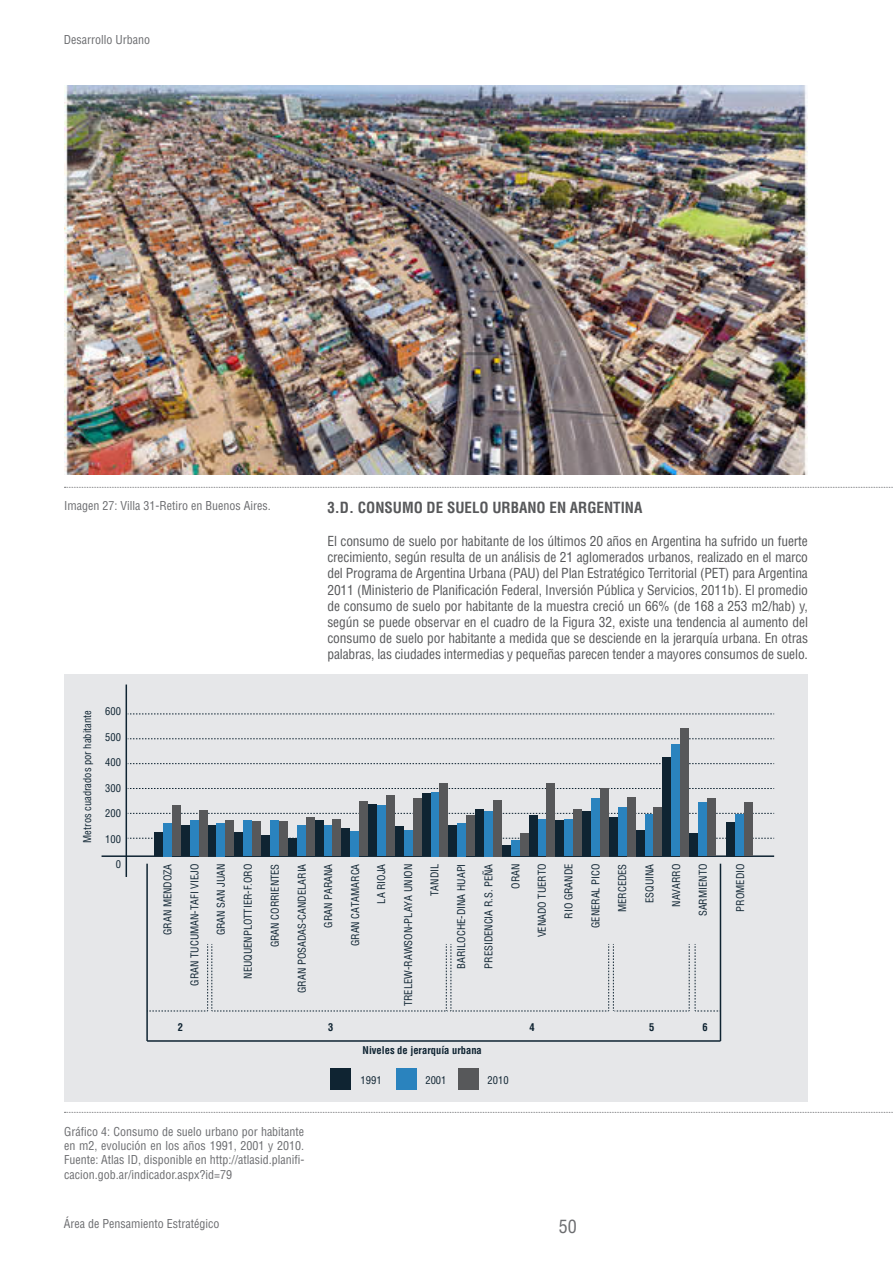
<style>
.page{position:relative;width:893px;height:1263px;background:#fff}
.page>*{position:absolute;margin:0;border:0;box-sizing:border-box;transform-origin:0 0}
.t1{font:condensed 18px "Helvetica";color:#6c6d70}
.t2{font:700 condensed 15px "Helvetica";color:#57585a}
.t3{font:condensed 13.5px/16.2px "Helvetica";letter-spacing:-.01em;color:#57585a;text-align:justify}
.t4{font:condensed 12px/14.4px "Helvetica";color:#6c6d70;text-align:justify}
.t5{font:condensed 10.5px "Helvetica";color:#0f2432}
.t6{font:700 condensed 10.5px "Helvetica";color:#0f2432}
</style>
<div class="page">
<img style="left:64px;top:85px;width:744px;height:389px">
<svg style="left:64px;top:487px;width:829px;height:1px"></svg>
<svg style="left:64px;top:1112px;width:829px;height:1px"></svg>
<div style="left:64px;top:674px;width:744px;height:428px;background:#e6e7e9"></div>
<hr style="left:126px;top:684px;width:1px;height:193px;background:#0f2432">
<hr style="left:720px;top:864px;width:1px;height:177px;background:#0f2432">
<hr style="left:146px;top:864px;width:2px;height:177px;background:#0f2432">
<hr style="left:102px;top:855px;width:672px;height:2px;background:#0f2432">
<hr style="left:147px;top:1040px;width:573px;height:2px;background:#0f2432">
<svg style="left:128px;top:838px;width:646px;height:1px"></svg>
<svg style="left:147px;top:944px;width:573px;height:67px"></svg>
<svg style="left:128px;top:813px;width:646px;height:1px"></svg>
<svg style="left:128px;top:788px;width:646px;height:1px"></svg>
<svg style="left:128px;top:763px;width:646px;height:1px"></svg>
<svg style="left:128px;top:738px;width:646px;height:1px"></svg>
<svg style="left:128px;top:713px;width:646px;height:1px"></svg>
<div style="left:154px;top:833px;width:9px;height:23px;background:#0f2432"></div>
<div style="left:330px;top:1068px;width:20px;height:22px;background:#0f2432"></div>
<div style="left:396px;top:1068px;width:20px;height:22px;background:#2a83be"></div>
<div style="left:163px;top:823px;width:9px;height:33px;background:#2a83be"></div>
<div style="left:172px;top:806px;width:9px;height:50px;background:#57585a"></div>
<div style="left:181px;top:825px;width:9px;height:31px;background:#0f2432"></div>
<div style="left:190px;top:821px;width:9px;height:35px;background:#2a83be"></div>
<div style="left:199px;top:810px;width:9px;height:46px;background:#57585a"></div>
<div style="left:208px;top:825px;width:9px;height:31px;background:#0f2432"></div>
<div style="left:217px;top:823px;width:8px;height:33px;background:#2a83be"></div>
<div style="left:225px;top:821px;width:9px;height:35px;background:#57585a"></div>
<div style="left:234px;top:833px;width:9px;height:23px;background:#0f2432"></div>
<div style="left:243px;top:821px;width:9px;height:35px;background:#2a83be"></div>
<div style="left:252px;top:822px;width:9px;height:34px;background:#57585a"></div>
<div style="left:261px;top:835px;width:9px;height:21px;background:#0f2432"></div>
<div style="left:270px;top:821px;width:9px;height:35px;background:#2a83be"></div>
<div style="left:279px;top:822px;width:9px;height:34px;background:#57585a"></div>
<div style="left:288px;top:838px;width:9px;height:18px;background:#0f2432"></div>
<div style="left:297px;top:825px;width:9px;height:31px;background:#2a83be"></div>
<div style="left:306px;top:817px;width:9px;height:39px;background:#57585a"></div>
<div style="left:315px;top:821px;width:9px;height:35px;background:#0f2432"></div>
<div style="left:324px;top:825px;width:8px;height:31px;background:#2a83be"></div>
<div style="left:332px;top:819px;width:9px;height:37px;background:#57585a"></div>
<div style="left:341px;top:828px;width:9px;height:28px;background:#0f2432"></div>
<div style="left:350px;top:831px;width:9px;height:25px;background:#2a83be"></div>
<div style="left:359px;top:801px;width:9px;height:55px;background:#57585a"></div>
<div style="left:368px;top:804px;width:9px;height:52px;background:#0f2432"></div>
<div style="left:377px;top:806px;width:9px;height:50px;background:#2a83be"></div>
<div style="left:386px;top:795px;width:9px;height:61px;background:#57585a"></div>
<div style="left:395px;top:826px;width:9px;height:30px;background:#0f2432"></div>
<div style="left:404px;top:830px;width:9px;height:26px;background:#2a83be"></div>
<div style="left:413px;top:798px;width:9px;height:58px;background:#57585a"></div>
<div style="left:422px;top:793px;width:9px;height:63px;background:#0f2432"></div>
<div style="left:431px;top:792px;width:8px;height:64px;background:#2a83be"></div>
<div style="left:439px;top:783px;width:9px;height:73px;background:#57585a"></div>
<div style="left:448px;top:825px;width:9px;height:31px;background:#0f2432"></div>
<div style="left:457px;top:823px;width:9px;height:33px;background:#2a83be"></div>
<div style="left:466px;top:815px;width:9px;height:41px;background:#57585a"></div>
<div style="left:475px;top:809px;width:9px;height:47px;background:#0f2432"></div>
<div style="left:484px;top:811px;width:9px;height:45px;background:#2a83be"></div>
<div style="left:493px;top:800px;width:9px;height:56px;background:#57585a"></div>
<div style="left:502px;top:845px;width:9px;height:11px;background:#0f2432"></div>
<div style="left:511px;top:841px;width:9px;height:15px;background:#2a83be"></div>
<div style="left:520px;top:833px;width:9px;height:23px;background:#57585a"></div>
<div style="left:529px;top:815px;width:9px;height:41px;background:#0f2432"></div>
<div style="left:538px;top:819px;width:8px;height:37px;background:#2a83be"></div>
<div style="left:546px;top:783px;width:9px;height:73px;background:#57585a"></div>
<div style="left:555px;top:821px;width:9px;height:35px;background:#0f2432"></div>
<div style="left:564px;top:819px;width:9px;height:37px;background:#2a83be"></div>
<div style="left:573px;top:809px;width:9px;height:47px;background:#57585a"></div>
<div style="left:582px;top:811px;width:9px;height:45px;background:#0f2432"></div>
<div style="left:591px;top:798px;width:9px;height:58px;background:#2a83be"></div>
<div style="left:600px;top:788px;width:9px;height:68px;background:#57585a"></div>
<div style="left:609px;top:817px;width:9px;height:39px;background:#0f2432"></div>
<div style="left:618px;top:807px;width:9px;height:49px;background:#2a83be"></div>
<div style="left:627px;top:797px;width:9px;height:59px;background:#57585a"></div>
<div style="left:636px;top:830px;width:9px;height:26px;background:#0f2432"></div>
<div style="left:645px;top:814px;width:8px;height:42px;background:#2a83be"></div>
<div style="left:653px;top:807px;width:9px;height:49px;background:#57585a"></div>
<div style="left:662px;top:757px;width:9px;height:99px;background:#0f2432"></div>
<div style="left:671px;top:744px;width:9px;height:112px;background:#2a83be"></div>
<div style="left:680px;top:728px;width:9px;height:128px;background:#57585a"></div>
<div style="left:689px;top:833px;width:9px;height:23px;background:#0f2432"></div>
<div style="left:698px;top:802px;width:9px;height:54px;background:#2a83be"></div>
<div style="left:707px;top:798px;width:9px;height:58px;background:#57585a"></div>
<div style="left:726px;top:822px;width:9px;height:34px;background:#0f2432"></div>
<div style="left:735px;top:815px;width:9px;height:41px;background:#2a83be"></div>
<div style="left:744px;top:802px;width:9px;height:54px;background:#57585a"></div>
<div style="left:458px;top:1068px;width:20px;height:22px;background:#57585a"></div>
<p class="t4" style="left:64px;top:32px;width:88px">Desarrollo Urbano</p>
<p class="t4" style="left:64px;top:499px;width:208px">Imagen 27: Villa 31-Retiro en Buenos Aires.</p>
<p class="t2" style="left:327px;top:498px;width:317px">3.D. CONSUMO DE SUELO URBANO EN ARGENTINA</p>
<p class="t3" style="left:327px;top:533px;width:482px">El consumo de suelo por habitante de los últimos 20 años en Argentina ha sufrido un fuerte crecimiento, según resulta de un análisis de 21 aglomerados urbanos, realizado en el marco del Programa de Argentina Urbana (PAU) del Plan Estratégico Territorial (PET) para Argentina 2011 (Ministerio de Planificación Federal, Inversión Pública y Servicios, 2011b). El promedio de consumo de suelo por habitante de la muestra creció un 66% (de 168 a 253 m2/hab) y, según se puede observar en el cuadro de la Figura 32, existe una tendencia al aumento del consumo de suelo por habitante a medida que se desciende en la jerarquía urbana. En otras palabras, las ciudades intermedias y pequeñas parecen tender a mayores consumos de suelo.</p>
<p class="t5" style="left:81px;top:843px;width:134px;rotate:-90deg">Metros cuadrados por habitante</p>
<p class="t5" style="left:105px;top:705px;width:17px">600</p>
<p class="t5" style="left:105px;top:730px;width:17px">500</p>
<p class="t5" style="left:105px;top:756px;width:17px">400</p>
<p class="t5" style="left:105px;top:781px;width:17px">300</p>
<p class="t5" style="left:105px;top:807px;width:17px">200</p>
<p class="t5" style="left:105px;top:832px;width:17px">100</p>
<p class="t5" style="left:116px;top:858px;width:7px">0</p>
<p class="t5" style="left:161px;top:935px;width:73px;rotate:-90deg">GRAN MENDOZA</p>
<p class="t5" style="left:188px;top:985px;width:123px;rotate:-90deg">GRAN TUCUMAN-TAFI VIEJO</p>
<p class="t5" style="left:214px;top:935px;width:73px;rotate:-90deg">GRAN SAN JUAN</p>
<p class="t5" style="left:241px;top:979px;width:117px;rotate:-90deg">NEUQUENPLOTTIER-F.ORO</p>
<p class="t5" style="left:269px;top:947px;width:85px;rotate:-90deg">GRAN CORRIENTES</p>
<p class="t5" style="left:295px;top:993px;width:131px;rotate:-90deg">GRAN POSADAS-CANDELARIA</p>
<p class="t5" style="left:322px;top:927px;width:65px;rotate:-90deg">GRAN PARANA</p>
<p class="t5" style="left:349px;top:946px;width:84px;rotate:-90deg">GRAN CATAMARCA</p>
<p class="t5" style="left:375px;top:904px;width:41px;rotate:-90deg">LA RIOJA</p>
<p class="t5" style="left:402px;top:1006px;width:144px;rotate:-90deg">TRELEW-RAWSON-PLAYA UNION</p>
<p class="t5" style="left:428px;top:896px;width:34px;rotate:-90deg">TANDIL</p>
<p class="t5" style="left:455px;top:969px;width:107px;rotate:-90deg">BARILOCHE-DINA HUAPI</p>
<p class="t5" style="left:482px;top:969px;width:107px;rotate:-90deg">PRESIDENCIA R.S. PEÑA</p>
<p class="t5" style="left:509px;top:889px;width:27px;rotate:-90deg">ORAN</p>
<p class="t5" style="left:535px;top:937px;width:75px;rotate:-90deg">VENADO TUERTO</p>
<p class="t5" style="left:562px;top:919px;width:57px;rotate:-90deg">RIO GRANDE</p>
<p class="t5" style="left:589px;top:928px;width:66px;rotate:-90deg">GENERAL PICO</p>
<p class="t5" style="left:616px;top:912px;width:50px;rotate:-90deg">MERCEDES</p>
<p class="t5" style="left:643px;top:903px;width:41px;rotate:-90deg">ESQUINA</p>
<p class="t5" style="left:670px;top:907px;width:45px;rotate:-90deg">NAVARRO</p>
<p class="t5" style="left:696px;top:916px;width:54px;rotate:-90deg">SARMIENTO</p>
<p class="t5" style="left:734px;top:911px;width:49px;rotate:-90deg">PROMEDIO</p>
<p class="t6" style="left:178px;top:1020px;width:7px">2</p>
<p class="t6" style="left:328px;top:1020px;width:7px">3</p>
<p class="t6" style="left:363px;top:1043px;width:121px">Niveles de jerarquía urbana</p>
<p class="t6" style="left:529px;top:1020px;width:7px">4</p>
<p class="t6" style="left:649px;top:1020px;width:7px">5</p>
<p class="t6" style="left:702px;top:1020px;width:7px">6</p>
<p class="t5" style="left:361px;top:1073px;width:22px">1991</p>
<p class="t5" style="left:425px;top:1073px;width:22px">2001</p>
<p class="t5" style="left:488px;top:1073px;width:22px">2010</p>
<p class="t4" style="left:64px;top:1124px;width:242px">Gráfico 4: Consumo de suelo urbano por habitante en m2, evolución en los años 1991, 2001 y 2010.<br>Fuente: Atlas ID, disponible en http://atlasid.planifi&shy;cacion.gob.ar/indicador.aspx?id=79</p>
<p class="t4" style="left:64px;top:1216px;width:157px">Área de Pensamiento Estratégico</p>
<h1 class="t1" style="left:559px;top:1215px;width:19px">50</h1>
</div>
